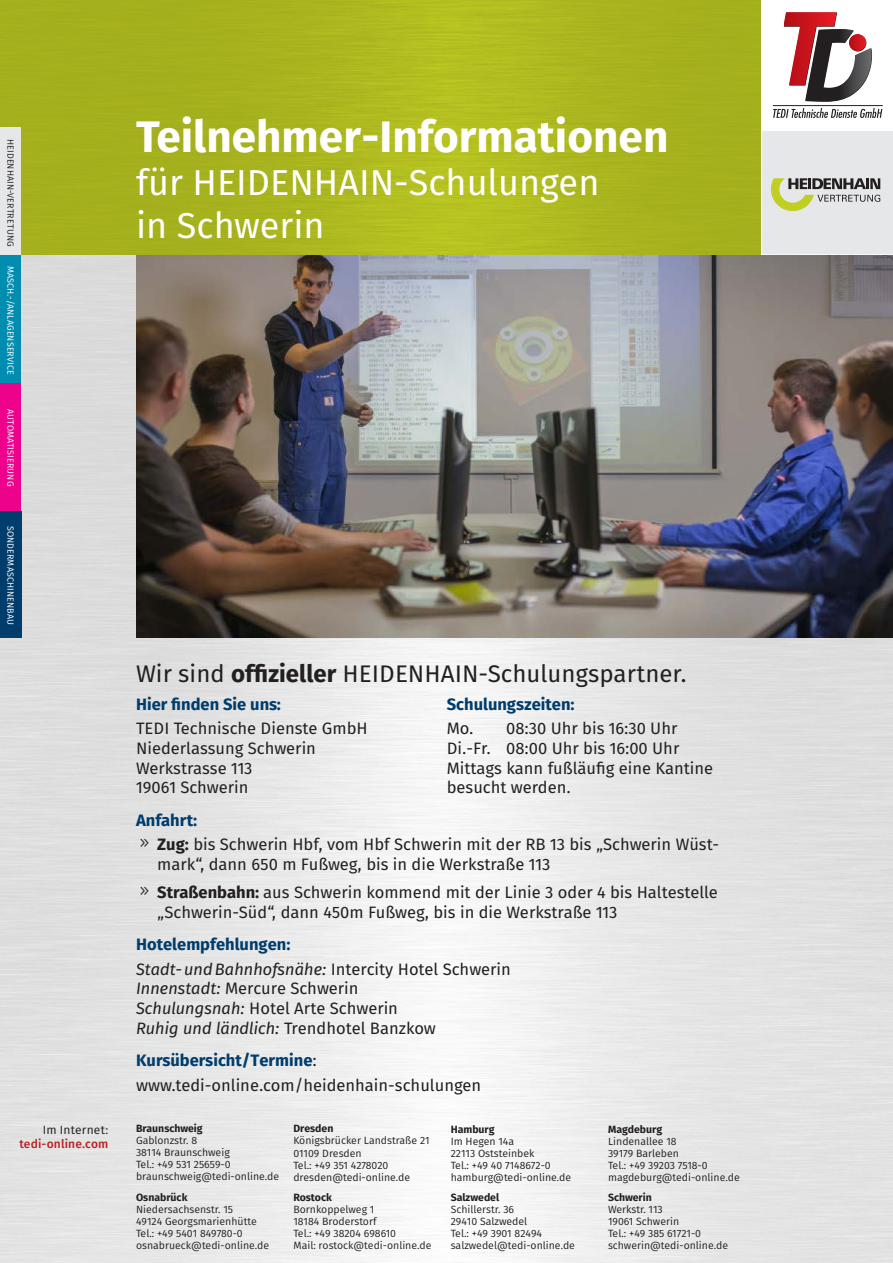
<style>
.page{position:relative;width:893px;height:1263px;background:#fff}
.page>*{position:absolute;margin:0;border:0;box-sizing:border-box;transform-origin:0 0}
.t1{font:700 44.1px "Fira Sans";color:#fff}
.t2{font:36px/43.2px "Fira Sans";color:#fff}
.t3{font:24px "Fira Sans OT";color:#231f20}
.t4{font:16.5px/19.8px "Fira Sans OT";color:#231f20}
.t5{font:italic 16.5px/24px "Fira Sans OT";color:#231f20}
.t6{font:700 16.5px "Fira Sans OT";color:#003d6d}
.t7{font:500 12px/14.4px "Fira Sans";letter-spacing:.015em;color:#d1232a;text-align:right}
.t8{font:10.5px/12px "Fira Sans";color:#231f20}
.t9{font:700 10.5px "Fira Sans";color:#231f20}
.t10{font:9px "Fira Sans";letter-spacing:.01em;color:#fff}
.t11{font:9px "Fira Sans";letter-spacing:.01em;color:#231f20}
.s1{font-weight:400;color:#231f20}
.s2{font-size:6px;color:#fff}
.s3{font-weight:700}
.s4{font-weight:700;color:#003d6d}
.s5{font-weight:700;font-style:normal;color:#003d6d}
.s6{font-style:normal}
.s7{font-style:italic}
</style>
<div class="page">
<img style="left:0;top:255px;width:893px;height:1008px">
<div style="left:0;top:0;width:893px;height:255px;background:linear-gradient(to bottom,#a9b41e,#abb71f)"></div>
<svg style="left:761px;top:130px;width:132px;height:125px;background:#dcdeda"></svg>
<div style="left:761px;top:0;width:132px;height:130px;background:#fff"></div>
<svg style="left:783px;top:12px;width:89px;height:90px"></svg>
<svg style="left:773px;top:108px;width:109px;height:10px"></svg>
<hr style="left:773px;top:105px;width:110px;height:1px;background:#231f20">
<div style="left:0;top:383px;width:21px;height:127px;background:#ed028c"></div>
<div style="left:0;top:255px;width:21px;height:128px;background:#008db0"></div>
<div style="left:0;top:128px;width:21px;height:127px;background:#e6e7e9"></div>
<div style="left:0;top:511px;width:21px;height:126px;background:#003d6d"></div>
<img style="left:136px;top:255px;width:757px;height:382px">
<svg style="left:140px;top:838px;width:29px;height:13px"></svg>
<svg style="left:140px;top:886px;width:8px;height:9px"></svg>
<p class="t11" style="left:17px;top:139px;width:109px;rotate:90deg">HEIDENHAIN-VERTRETUNG</p>
<p class="t10" style="left:17px;top:265px;width:110px;rotate:90deg">MASCH.-/ANLAGENSERVICE</p>
<p class="t10" style="left:17px;top:409px;width:79px;rotate:90deg">AUTOMATISIERUNG</p>
<p class="t10" style="left:17px;top:526px;width:100px;rotate:90deg">SONDERMASCHINENBAU</p>
<p class="t7" style="left:4px;top:1122px;width:106px"><span class="s1">Im Internet: </span><span class="s2">www.</span>tedi-online.com</p>
<h1 class="t1" style="left:136px;top:99px;width:534px">Teilnehmer-Informationen</h1>
<h2 class="t2" style="left:136px;top:160px;width:465px">für HEIDENHAIN-Schulungen in Schwerin</h2>
<h3 class="t3" style="left:136px;top:656px;width:552px">Wir sind <span class="s3">offizieller</span> HEIDENHAIN-Schulungspartner.</h3>
<h3 class="t6" style="left:136px;top:692px;width:147px">Hier finden Sie uns:</h3>
<h3 class="t4" style="left:136px;top:719px;width:233px">TEDI Technische Dienste GmbH<br>Niederlassung Schwerin<br>Werkstrasse 113<br>19061 Schwerin</h3>
<h3 class="t6" style="left:447px;top:692px;width:130px">Schulungszeiten:</h3>
<h3 class="t4" style="left:447px;top:719px;width:268px">Mo. 08:30 Uhr bis 16:30 Uhr<br>Di.-Fr. 08:00 Uhr bis 16:00 Uhr<br>Mittags kann fußläufig eine Kantine besucht werden.</h3>
<h3 class="t4" style="left:157px;top:809px;width:563px;line-height:24px;text-indent:-21px"><span class="s4">Anfahrt:<br></span><span class="s3">Zug:</span> bis Schwerin Hbf, vom Hbf Schwerin mit der RB 13 bis „Schwerin Wüst-</h3>
<h3 class="t4" style="left:157px;top:851px;width:562px;line-height:28.3px">mark“, dann 650 m Fußweg, bis in die Werkstraße 113<br><span class="s3">Straßenbahn:</span> aus Schwerin kommend mit der Linie 3 oder 4 bis Haltestelle</h3>
<h3 class="t4" style="left:157px;top:903px;width:462px">„Schwerin-Süd“, dann 450m Fußweg, bis in die Werkstraße 113</h3>
<h3 class="t5" style="left:136px;top:934px;width:376px"><span class="s5">Hotelempfehlungen:<br></span>Stadt-undBahnhofsnähe: <span class="s6">Intercity Hotel Schwerin</span></h3>
<h3 class="t4" style="left:136px;top:980px;width:301px"><span class="s7">Innenstadt:</span> Mercure Schwerin<br><span class="s7">Schulungsnah:</span> Hotel Arte Schwerin<br><span class="s7">Ruhig und ländlich:</span> Trendhotel Banzkow</h3>
<h3 class="t4" style="left:136px;top:1050px;width:347px;line-height:24px"><span class="s4">Kursübersicht/Termine</span>: www.tedi-online.com/heidenhain-schulungen</h3>
<p class="t9" style="left:136px;top:1120px;width:68px">Braunschweig</p>
<p class="t8" style="left:136px;top:1134px;width:145px">Gablonzstr. 8<br>38114 Braunschweig<br>Tel.: +49 531 25659-0 braunschweig@tedi-online.de</p>
<p class="t9" style="left:136px;top:1188px;width:53px">Osnabrück</p>
<p class="t8" style="left:136px;top:1203px;width:135px">Niedersachsenstr. 15<br>49124 Georgsmarienhütte<br>Tel.: +49 5401 849780-0 osnabrueck@tedi-online.de</p>
<p class="t9" style="left:293px;top:1120px;width:42px">Dresden</p>
<p class="t8" style="left:293px;top:1134px;width:138px">Königsbrücker Landstraße 21<br>01109 Dresden<br>Tel.: +49 351 4278020 dresden@tedi-online.de</p>
<p class="t9" style="left:293px;top:1188px;width:40px">Rostock</p>
<p class="t8" style="left:293px;top:1203px;width:140px">Bornkoppelweg 1<br>18184 Broderstorf<br>Tel.: +49 38204 698610<br>Mail: rostock@tedi-online.de</p>
<p class="t9" style="left:451px;top:1120px;width:45px">Hamburg</p>
<p class="t8" style="left:451px;top:1134px;width:122px">Im Hegen 14a<br>22113 Oststeinbek<br>Tel.: +49 40 7148672-0 hamburg@tedi-online.de</p>
<p class="t9" style="left:451px;top:1188px;width:50px">Salzwedel</p>
<p class="t8" style="left:451px;top:1203px;width:126px">Schillerstr. 36<br>29410 Salzwedel<br>Tel.: +49 3901 82494 salzwedel@tedi-online.de</p>
<p class="t9" style="left:608px;top:1120px;width:56px">Magdeburg</p>
<p class="t8" style="left:608px;top:1134px;width:133px">Lindenallee 18<br>39179 Barleben<br>Tel.: +49 39203 7518-0 magdeburg@tedi-online.de</p>
<p class="t9" style="left:608px;top:1188px;width:45px">Schwerin</p>
<p class="t8" style="left:608px;top:1203px;width:122px">Werkstr. 113<br>19061 Schwerin<br>Tel.: +49 385 61721-0 schwerin@tedi-online.de</p>
</div>
